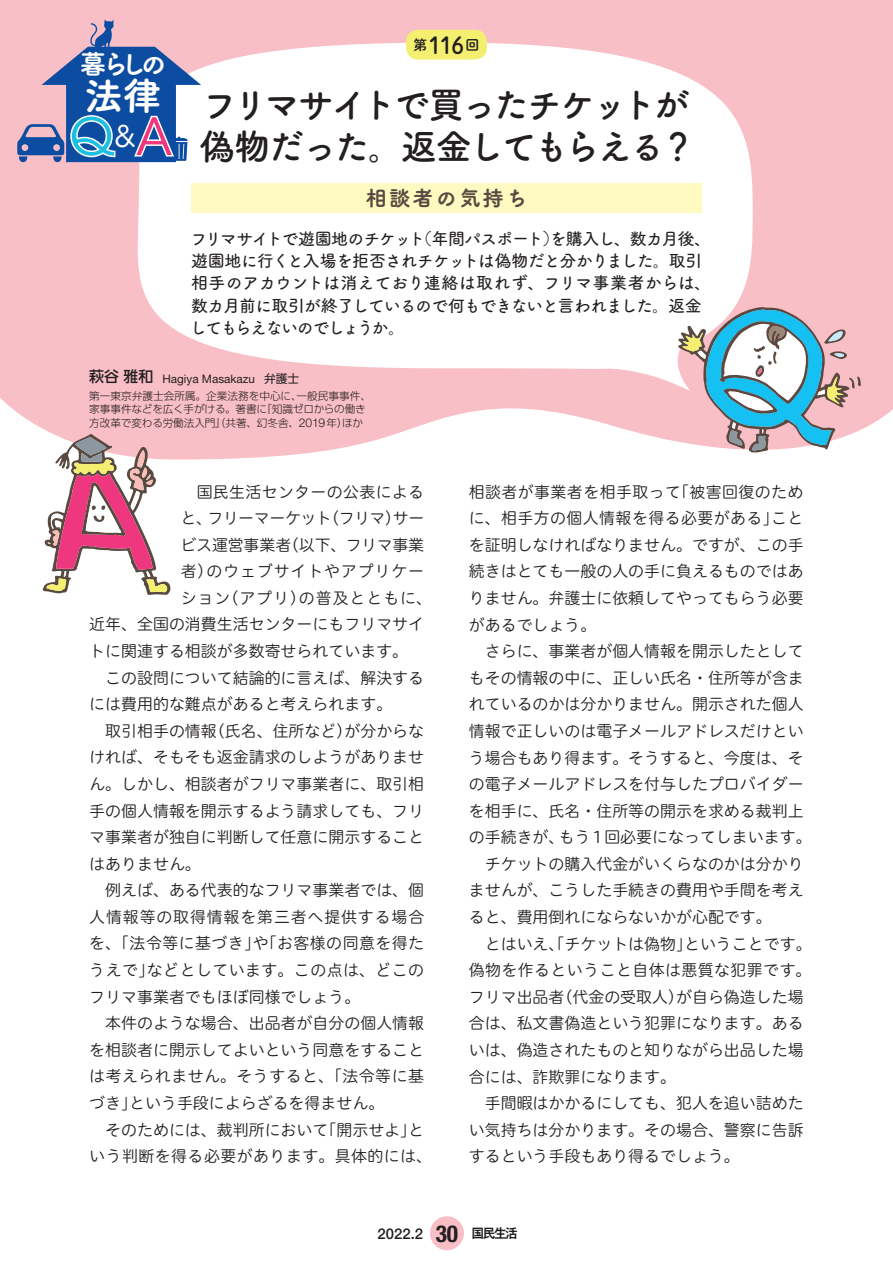
<style>
.page{position:relative;width:893px;height:1263px;background:#fff}
.page>*{position:absolute;margin:0;border:0;box-sizing:border-box;transform-origin:0 0}
.t1{font:51px "ITC Avant Garde Std";color:#1cbfdf}
.t2{font:38.25px "Tsuku A Rd Gothic Std E";color:#fff}
.t3{font:36.15px/42.5px "Tsuku A Rd Gothic Std B";letter-spacing:-.105em;color:#231f20}
.t4{font:26.55px "Tsuku A Rd Gothic Std E";color:#fff}
.t5{font:23.4px "Shuei M Go Std B";color:#231f20;scale:.9 1}
.t6{font:21.3px "Tsuku A Rd Gothic Std E";letter-spacing:.1em;color:#594a41}
.t7{font:16.95px/22.4px "Tsuku A Rd Gothic Std D";letter-spacing:-.06em;color:#231f20}
.t8{font:15.9px/26.5px "Hiragino UD Sans R Std N W3";color:#231f20;text-align:justify}
.t9{font:15.9px "Hiragino UD Sans R Std N W3";letter-spacing:.03em;color:#231f20}
.t10{font:15.9px "Hiragino UD Sans R Std N W3";letter-spacing:.055em;color:#231f20}
.t11{font:15.9px "Hiragino UD Sans R Std N W3";letter-spacing:.025em;color:#231f20}
.t12{font:15.9px "Hiragino UD Sans R Std N W3";letter-spacing:-.03em;color:#231f20}
.t13{font:15.9px "Hiragino UD Sans R Std N W3";letter-spacing:.06em;color:#231f20}
.t14{font:15.9px "Hiragino UD Sans R Std N W3";letter-spacing:.02em;color:#231f20}
.t15{font:500 14.85px "Helvetica Neue LT Std";color:#231f20}
.t16{font:13.8px "Shuei M Go Std B";color:#231f20}
.t17{font:11.7px "Helvetica Neue LT Std";color:#231f20}
.t18{font:300 10.65px/13.8px "UD Shin Go Pro";letter-spacing:-.01em;color:#231f20}
.s1{font-size:29.7px;color:#fff}
.s2{color:#ef377f}
.s3{font-family:"UD Shin Go Pro";font-weight:500;font-size:14.85px}
.s4{font-family:"UD Shin Go Pro"}
.s5{font-family:"Helvetica Neue LT Std";font-size:12.15px}
.s6{font-weight:700;font-stretch:condensed;font-size:23.4px}
.s7{font-family:"Gothic MB101 Pro De";font-weight:700;font-size:12.75px}
</style>
<div class="page">
<svg style="left:0;top:0;width:893px;height:460px;fill:#f9bfc6"></svg>
<svg style="left:117px;top:43px;width:636px;height:348px"></svg>
<svg style="left:678px;top:307px;width:183px;height:145px"></svg>
<div style="left:430px;top:1216px;width:34px;height:34px;background:#f9bfc6;border-radius:50%"></div>
<svg style="left:17px;top:20px;width:184px;height:142px"></svg>
<div style="left:406px;top:30px;width:81px;height:30px;background:#f4ef6e;border-radius:12px"></div>
<svg style="left:43px;top:434px;width:127px;height:161px"></svg>
<div style="left:191px;top:183px;width:511px;height:30px;background:#fffac1"></div>
<h3 class="t4" style="left:80px;top:44px;width:88px">暮らしの</h3>
<h2 class="t2" style="left:84px;top:66px;width:79px">法律</h2>
<h1 class="t1" style="left:69px;top:106px;width:104px">Q<span class="s1">&amp;</span><span class="s2">A</span></h1>
<h3 class="t5" style="left:429px;top:27px;width:41px">116</h3>
<p class="t16" style="left:414px;top:34px;width:15px">第</p>
<p class="t16" style="left:466px;top:34px;width:15px">回</p>
<h3 class="t3" style="left:200px;top:81px;width:498px">フリマサイトで買ったチケットが偽物だった。返金してもらえる？</h3>
<h3 class="t6" style="left:366px;top:181px;width:163px">相談者の気持ち</h3>
<p class="t7" style="left:190px;top:226px;width:523px">フリマサイトで遊園地のチケット（年間パスポート）を購入し、数カ月後、遊園地に行くと入場を拒否されチケットは偽物だと分かりました。取引相手のアカウントは消えており連絡は取れず、フリマ事業者からは、数カ月前に取引が終了しているので何もできないと言われました。返金してもらえないのでしょうか。</p>
<p class="t17" style="left:89px;top:372px;width:211px"><span class="s3">萩谷雅和</span> Hagiya Masakazu <span class="s4">弁護士</span></p>
<p class="t18" style="left:89px;top:388px;width:283px">第一東京弁護士会所属。企業法務を中心に、一般民事事件、家事事件などを広く手がける。著書に『知識ゼロからの働き方改革で変わる労働法入門』（共著、幻冬舎、<span class="s5">2019</span>年）ほか</p>
<p class="t14" style="left:197px;top:480px;width:229px">国民生活センターの公表による</p>
<p class="t12" style="left:180px;top:506px;width:245px">と、フリーマーケット（フリマ）サー</p>
<p class="t8" style="left:180px;top:531px;width:245px">ビス運営事業者（以下、フリマ事業</p>
<p class="t10" style="left:181px;top:559px;width:245px">者）のウェブサイトやアプリケー</p>
<p class="t13" style="left:181px;top:586px;width:253px">ション（アプリ）の普及とともに、</p>
<p class="t8" style="left:89px;top:610px;width:336px">近年、全国の消費生活センターにもフリマサイ</p>
<p class="t8" style="left:89px;top:637px;width:320px">トに関連する相談が多数寄せられています。</p>
<p class="t8" style="left:105px;top:663px;width:320px">この設問について結論的に言えば、解決する</p>
<p class="t8" style="left:89px;top:690px;width:304px">には費用的な難点があると考えられます。</p>
<p class="t8" style="left:105px;top:717px;width:320px">取引相手の情報（氏名、住所など）が分からな</p>
<p class="t8" style="left:89px;top:743px;width:336px">ければ、そもそも返金請求のしようがありませ</p>
<p class="t8" style="left:89px;top:770px;width:336px">ん。しかし、相談者がフリマ事業者に、取引相</p>
<p class="t8" style="left:89px;top:796px;width:336px">手の個人情報を開示するよう請求しても、フリ</p>
<p class="t8" style="left:89px;top:823px;width:336px">マ事業者が独自に判断して任意に開示すること</p>
<p class="t8" style="left:89px;top:849px;width:113px">はありません。</p>
<p class="t8" style="left:105px;top:876px;width:320px">例えば、ある代表的なフリマ事業者では、個</p>
<p class="t10" style="left:89px;top:905px;width:336px">人情報等の取得情報を第三者へ提供する場合</p>
<p class="t9" style="left:89px;top:931px;width:336px">を、「法令等に基づき」や「お客様の同意を得た</p>
<p class="t9" style="left:89px;top:958px;width:336px">うえで」などとしています。この点は、どこの</p>
<p class="t8" style="left:89px;top:982px;width:273px">フリマ事業者でもほぼ同様でしょう。</p>
<p class="t8" style="left:105px;top:1009px;width:320px">本件のような場合、出品者が自分の個人情報</p>
<p class="t8" style="left:89px;top:1036px;width:336px">を相談者に開示してよいという同意をすること</p>
<p class="t9" style="left:89px;top:1064px;width:336px">は考えられません。そうすると、「法令等に基</p>
<p class="t8" style="left:89px;top:1089px;width:296px">づき」という手段によらざるを得ません。</p>
<p class="t8" style="left:105px;top:1115px;width:320px">そのためには、裁判所において「開示せよ」と</p>
<p class="t9" style="left:89px;top:1144px;width:344px">いう判断を得る必要があります。具体的には、</p>
<p class="t8" style="left:469px;top:477px;width:336px">相談者が事業者を相手取って「被害回復のために、相手方の個人情報を得る必要がある」ことを証明しなければなりません。ですが、この手続きはとても一般の人の手に負えるものではありません。弁護士に依頼してやってもらう必要があるでしょう。</p>
<p class="t8" style="left:485px;top:637px;width:320px">さらに、事業者が個人情報を開示したとして</p>
<p class="t8" style="left:469px;top:664px;width:336px">もその情報の中に、正しい氏名・住所等が含ま</p>
<p class="t8" style="left:469px;top:690px;width:336px">れているのかは分かりません。開示された個人</p>
<p class="t8" style="left:469px;top:717px;width:336px">情報で正しいのは電子メールアドレスだけとい</p>
<p class="t8" style="left:469px;top:743px;width:336px">う場合もあり得ます。そうすると、今度は、そ</p>
<p class="t8" style="left:469px;top:770px;width:336px">の電子メールアドレスを付与したプロバイダー</p>
<p class="t8" style="left:469px;top:796px;width:336px">を相手に、氏名・住所等の開示を求める裁判上</p>
<p class="t8" style="left:469px;top:823px;width:344px">の手続きが、もう 1回必要になってしまいます。</p>
<p class="t8" style="left:485px;top:850px;width:320px">チケットの購入代金がいくらなのかは分かり</p>
<p class="t8" style="left:469px;top:876px;width:336px">ませんが、こうした手続きの費用や手間を考え</p>
<p class="t8" style="left:469px;top:903px;width:304px">ると、費用倒れにならないかが心配です。</p>
<p class="t8" style="left:485px;top:929px;width:328px">とはいえ、「チケットは偽物」ということです。</p>
<p class="t11" style="left:469px;top:958px;width:344px">偽物を作るということ自体は悪質な犯罪です。</p>
<p class="t8" style="left:469px;top:982px;width:336px">フリマ出品者（代金の受取人）が自ら偽造した場</p>
<p class="t8" style="left:469px;top:1009px;width:336px">合は、私文書偽造という犯罪になります。ある</p>
<p class="t8" style="left:469px;top:1036px;width:336px">いは、偽造されたものと知りながら出品した場</p>
<p class="t8" style="left:469px;top:1062px;width:209px">合には、詐欺罪になります。</p>
<p class="t8" style="left:485px;top:1089px;width:320px">手間暇はかかるにしても、犯人を追い詰めた</p>
<p class="t8" style="left:469px;top:1115px;width:336px">い気持ちは分かります。その場合、警察に告訴</p>
<p class="t8" style="left:469px;top:1142px;width:273px">するという手段もあり得るでしょう。</p>
<p class="t15" style="left:378px;top:1224px;width:142px">2022.2 <span class="s6">30</span> <span class="s7">国民生活</span></p>
</div>
